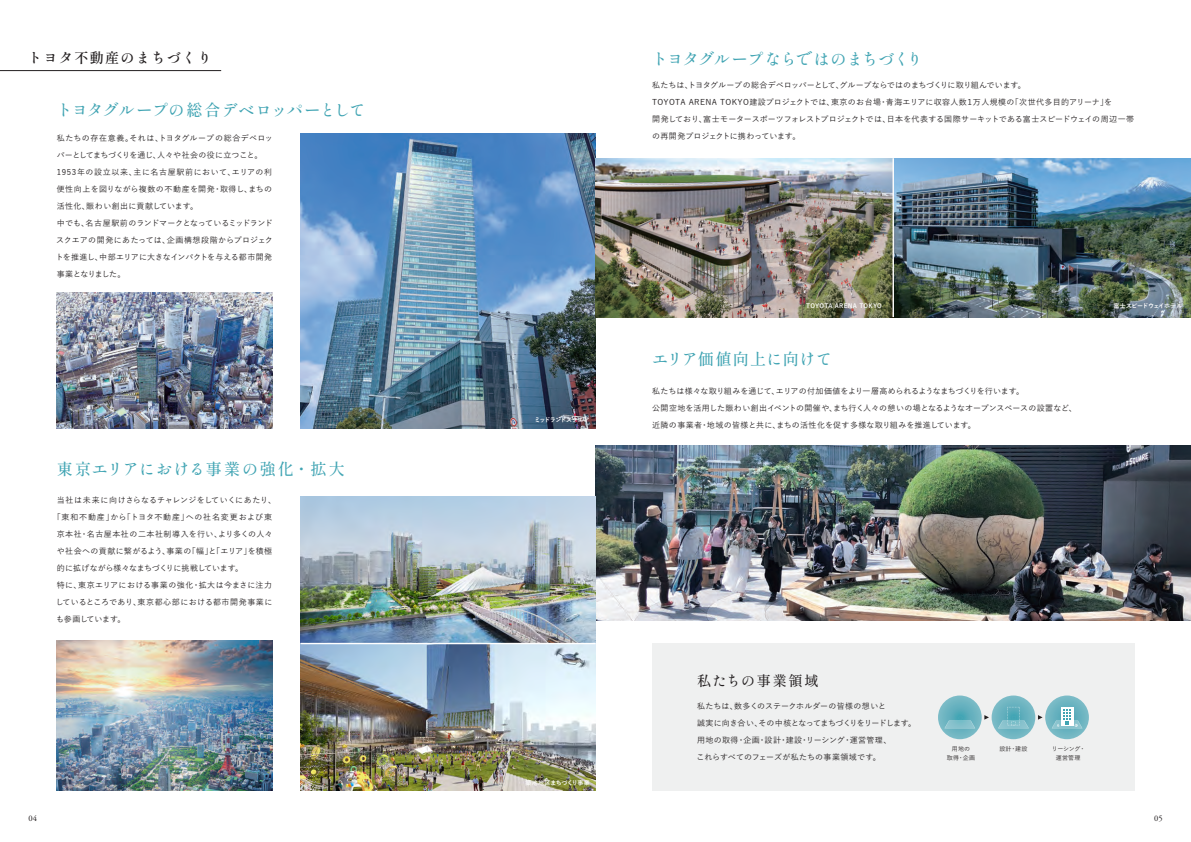
<style>
.page{position:relative;width:1191px;height:842px;background:#fff}
.page>*{position:absolute;margin:0;border:0;box-sizing:border-box;transform-origin:0 0}
.t1{font:500 16px "Shippori Mincho";letter-spacing:-.005em;color:#40a4b3}
.t2{font:500 16px "Shippori Mincho";letter-spacing:-.015em;color:#40a4b3}
.t3{font:500 16px "Shippori Mincho";letter-spacing:.07em;color:#40a4b3}
.t4{font:500 16px "Shippori Mincho";letter-spacing:.025em;color:#40a4b3}
.t5{font:600 14px "Shippori Mincho";letter-spacing:.1em;color:#231f20}
.t6{font:500 14px "Shippori Mincho";letter-spacing:.12em;color:#231f20}
.t7{font:8.5px "Adobe Garamond Pro";color:#231f20}
.t8{font:500 8px/17px "Yu Go";letter-spacing:.015em;color:#231f20}
.t9{font:500 8px "Yu Go";letter-spacing:.055em;color:#231f20}
.t10{font:500 8px "Yu Go";letter-spacing:-.025em;color:#231f20}
.t11{font:500 8px "Yu Go";letter-spacing:.05em;color:#231f20}
.t12{font:500 8px "Yu Go";letter-spacing:.105em;color:#231f20}
.t13{font:500 8px "Yu Go";letter-spacing:.065em;color:#231f20}
.t14{font:700 6px "Yu Go";letter-spacing:.04em;color:#fff}
.t15{font:500 6px/9px "Yu Go";letter-spacing:.05em;color:#231f20;text-align:center}
.t16{font:700 6px "Yu Go";letter-spacing:-.06em;color:#fff}
.t17{font:700 6px "Yu Go";letter-spacing:-.025em;color:#fff}
.t18{font:500 6px/9px "Yu Go";letter-spacing:-.015em;color:#231f20;text-align:center}
.t19{font:700 6px "Yu Go";letter-spacing:-.08em;color:#fff}
</style>
<div class="page">
<div style="left:652px;top:643px;width:482px;height:148px;background:#eff0f0"></div>
<img style="left:300px;top:134px;width:295px;height:295px">
<img style="left:57px;top:641px;width:215px;height:150px">
<img style="left:595px;top:446px;width:596px;height:175px">
<img style="left:595px;top:158px;width:596px;height:159px">
<hr style="left:0;top:70px;width:221px;height:1px;background:#231f20">
<img style="left:300px;top:496px;width:295px;height:295px">
<img style="left:57px;top:293px;width:215px;height:136px">
<svg style="left:938px;top:695px;width:43px;height:44px"></svg>
<svg style="left:991px;top:695px;width:44px;height:44px"></svg>
<svg style="left:1045px;top:695px;width:44px;height:44px"></svg>
<div style="left:1061px;top:707px;width:12px;height:18px;background:#fff"></div>
<svg style="left:1051px;top:709px;width:31px;height:19px"></svg>
<svg style="left:1038px;top:715px;width:4px;height:5px"></svg>
<svg style="left:998px;top:707px;width:30px;height:21px"></svg>
<svg style="left:984px;top:715px;width:5px;height:5px"></svg>
<svg style="left:944px;top:721px;width:31px;height:7px"></svg>
<hr style="left:300px;top:643px;width:295px;height:1px;background:#fff">
<hr style="left:892px;top:158px;width:2px;height:159px;background:#fff">
<h2 class="t5" style="left:28px;top:50px;width:185px">トヨタ不動産のまちづくり</h2>
<h1 class="t2" style="left:652px;top:49px;width:272px">トヨタグループならではのまちづくり</h1>
<h1 class="t1" style="left:57px;top:100px;width:310px">トヨタグループの総合デベロッパーとして</h1>
<p class="t8" style="left:652px;top:76px;width:483px">私たちは、トヨタグループの総合デベロッパーとして、グループならではのまちづくりに取り組んでいます。<br>TOYOTA ARENA TOKYO建設プロジェクトでは、東京のお台場・青海エリアに収容人数１万人規模の「次世代多目的アリーナ」を<br>開発しており、富士モータースポーツフォレストプロジェクトでは、日本を代表する国際サーキットである富士スピードウェイの周辺一帯の再開発プロジェクトに携わっています。</p>
<p class="t8" style="left:56px;top:129px;width:219px">私たちの存在意義。それは、トヨタグループの総合デベロッパーとしてまちづくりを通じ、人々や社会の役に⽴つこと。<br>1953年の設立以来、主に名古屋駅前において、エリアの利便性向上を図りながら複数の不動産を開発・取得し、まちの活性化、賑わい創出に貢献しています。<br>中でも、名古屋駅前のランドマークとなっているミッドランドスクエアの開発にあたっては、企画構想段階からプロジェクトを推進し、中部エリアに大きなインパクトを与える都市開発事業となりました。</p>
<p class="t14" style="left:806px;top:302px;width:77px">TOYOTA ARENA TOKYO</p>
<p class="t16" style="left:1113px;top:302px;width:70px">富士スピードウェイホテル</p>
<h1 class="t3" style="left:57px;top:459px;width:289px">東京エリアにおける事業の強化・拡大</h1>
<p class="t8" style="left:57px;top:491px;width:221px">当社は未来に向けさらなるチャレンジをしていくにあたり、</p>
<p class="t12" style="left:53px;top:510px;width:221px">「東和不動産」から「トヨタ不動産」への社名変更および東</p>
<p class="t13" style="left:57px;top:527px;width:218px">京本社・名古屋本社の二本社制導入を行い、より多くの人々</p>
<p class="t11" style="left:57px;top:544px;width:217px">や社会への貢献に繋がるよう、事業の「幅」と「エリア」を積極</p>
<p class="t10" style="left:57px;top:561px;width:188px">的に拡げながら様々なまちづくりに挑戦しています。</p>
<p class="t9" style="left:57px;top:578px;width:217px">特に、東京エリアにおける事業の強化・拡大は今まさに注力</p>
<p class="t9" style="left:56px;top:595px;width:218px">しているところであり、東京都心部における都市開発事業に</p>
<p class="t10" style="left:56px;top:612px;width:71px">も参画しています。</p>
<p class="t19" style="left:534px;top:417px;width:56px">ミッドランドスクエア</p>
<h1 class="t4" style="left:652px;top:349px;width:181px">エリア価値向上に向けて</h1>
<p class="t8" style="left:652px;top:382px;width:426px">私たちは様々な取り組みを通じて、エリアの付加価値をより一層高められるようなまちづくりを行います。<br>公開空地を活用した賑わい創出イベントの開催や、まち行く人々の憩いの場となるようなオープンスペースの設置など、近隣の事業者・地域の皆様と共に、まちの活性化を促す多様な取り組みを推進しています。</p>
<p class="t17" style="left:525px;top:779px;width:66px">築地地区まちづくり事業</p>
<h2 class="t6" style="left:697px;top:672px;width:123px">私たちの事業領域</h2>
<p class="t8" style="left:696px;top:696px;width:221px">私たちは、数多くのステークホルダーの皆様の想いと<br>誠実に向き合い、その中核となってまちづくりをリードします。用地の取得・企画・設計・建設・リーシング・運営管理、<br>これらすべてのフェーズが私たちの事業領域です。</p>
<p class="t15" style="left:999px;top:743px;width:30px">設計・建設</p>
<p class="t15" style="left:947px;top:743px;width:30px">用地の<br>取得・企画</p>
<p class="t18" style="left:1051px;top:743px;width:35px">リーシング・運営管理</p>
<p class="t7" style="left:28px;top:813px;width:10px">04</p>
<p class="t7" style="left:1154px;top:813px;width:10px">05</p>
</div>
